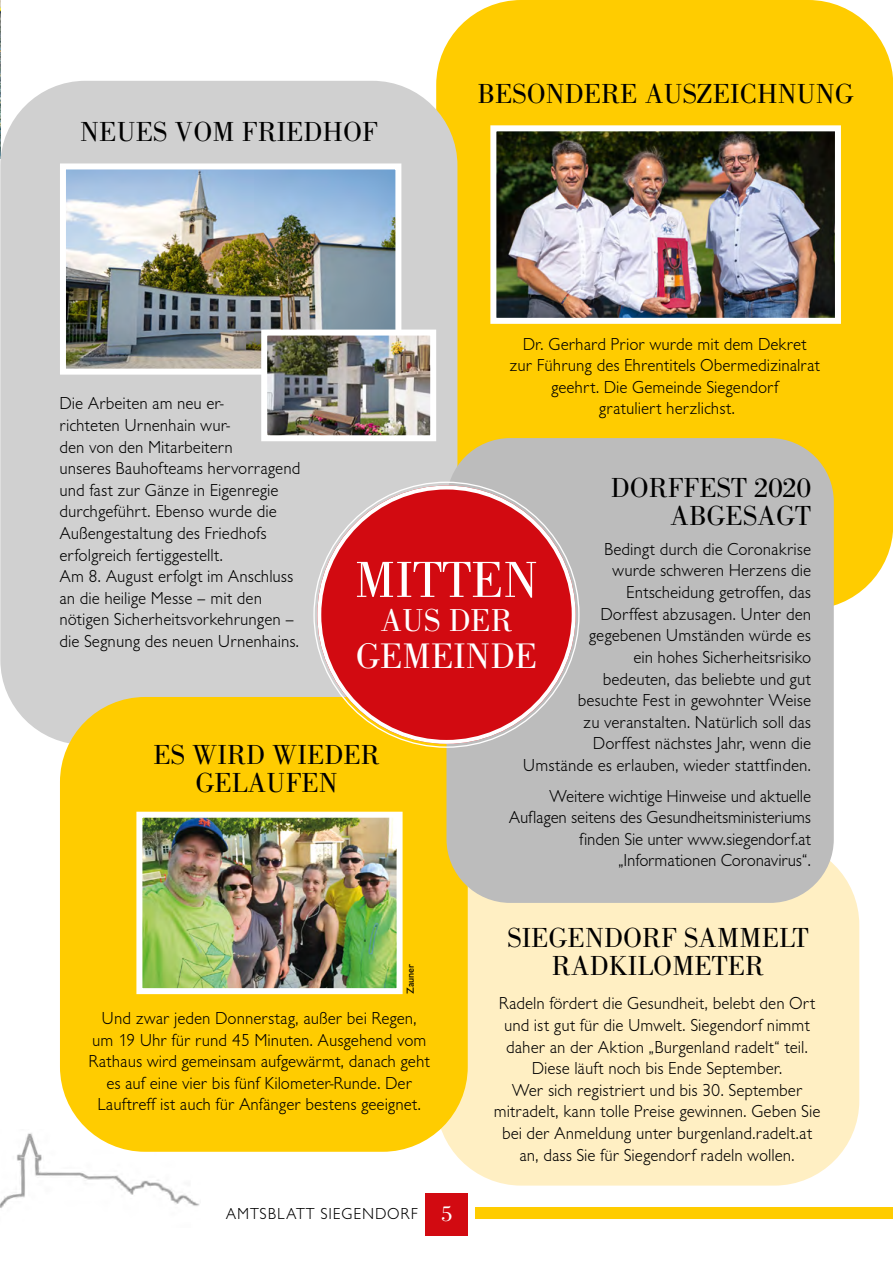
<style>
.page{position:relative;width:893px;height:1263px;background:#fff}
.page>*{position:absolute;margin:0;border:0;box-sizing:border-box;transform-origin:0 0}
.t1{font:52.5px "Bodoni";color:#fff}
.t2{font:36.75px "Bodoni";color:#fff}
.t3{font:32.85px "Bodoni";color:#fff}
.t4{font:28.5px/28.5px "Bodoni";color:#000;text-align:center}
.t5{font:300 18px/21.6px "Chantilly LH";color:#000;text-align:center}
.t6{font:300 16.5px "Chantilly LH";letter-spacing:.05em;color:#000}
.t7{font:10.5px "Chantilly";color:#000}
.s1{font-family:"Bodoni";font-weight:400;font-size:22.5px;color:#fff}
</style>
<div class="page">
<img style="left:0;top:1130px;width:200px;height:78px">
<div style="left:425px;top:1193px;width:43px;height:42px;background:#d20a11"></div>
<div style="left:475px;top:1208px;width:418px;height:11px;background:#fc0"></div>
<div style="left:436px;top:0;width:457px;height:609px;background:#fc0;border-radius:85px"></div>
<div style="left:436px;top:840px;width:423px;height:345px;background:#ffefc3;border-radius:85px"></div>
<img style="left:497px;top:132px;width:337px;height:185px">
<div style="left:490px;top:125px;width:351px;height:199px;border:6px solid #fff"></div>
<img style="left:0;top:0;width:1px;height:157px">
<div style="left:0;top:81px;width:457px;height:664px;background:#d0d0d0;border-radius:85px"></div>
<div style="left:60px;top:697px;width:408px;height:455px;background:#fc0;border-radius:85px"></div>
<img style="left:67px;top:170px;width:327px;height:198px">
<div style="left:60px;top:163px;width:341px;height:212px;border:6px solid #fff"></div>
<img style="left:268px;top:337px;width:161px;height:97px">
<div style="left:261px;top:330px;width:175px;height:111px;border:6px solid #fff"></div>
<img style="left:143px;top:819px;width:253px;height:168px">
<div style="left:136px;top:812px;width:267px;height:182px;border:6px solid #fff"></div>
<div style="left:446px;top:438px;width:388px;height:465px;background:#bcbcbc;border-radius:64px"></div>
<div style="left:317px;top:486px;width:259px;height:258px;background:#d20a11;border-radius:50%"></div>
<h3 class="t4" style="left:80px;top:117px;width:299px">NEUES VOM FRIEDHOF</h3>
<h3 class="t4" style="left:478px;top:79px;width:378px">BESONDERE AUSZEICHNUNG</h3>
<p class="t5" style="left:509px;top:333px;width:312px">Dr. Gerhard Prior wurde mit dem Dekret zur Führung des Ehrentitels Obermedizinalrat geehrt. Die Gemeinde Siegendorf<br>gratuliert herzlichst.</p>
<p class="t5" style="left:60px;top:393px;width:242px;text-align:left">Die Arbeiten am neu er-<br>richteten Urnenhain wur-<br>den von den Mitarbeitern<br>unseres Bauhofteams hervorragend und fast zur Gänze in Eigenregie durchgeführt. Ebenso wurde die<br>Außengestaltung des Friedhofs erfolgreich fertiggestellt.<br>Am 8. August erfolgt im Anschluss an die heilige Messe – mit den nötigen Sicherheitsvorkehrungen – die Segnung des neuen Urnenhains.</p>
<h3 class="t4" style="left:611px;top:473px;width:202px;text-align:right">DORFFEST 2020<br>ABGESAGT</h3>
<p class="t5" style="left:523px;top:539px;width:290px;text-align:right">Bedingt durch die Coronakrise<br>wurde schweren Herzens die<br>Entscheidung getroffen, das<br>Dorffest abzusagen. Unter den<br>gegebenen Umständen würde es<br>ein hohes Sicherheitsrisiko<br>bedeuten, das beliebte und gut<br>besuchte Fest in gewohnter Weise<br>zu veranstalten. Natürlich soll das<br>Dorffest nächstes Jahr, wenn die<br>Umstände es erlauben, wieder stattfinden.</p>
<p class="t5" style="left:509px;top:785px;width:304px;text-align:right">Weitere wichtige Hinweise und aktuelle Auflagen seitens des Gesundheitsministeriums finden Sie unter www.siegendorf.at „Informationen Coronavirus“.</p>
<h1 class="t1" style="left:355px;top:550px;width:185px">MITTEN</h1>
<h3 class="t3" style="left:380px;top:602px;width:134px">AUS DER</h3>
<h2 class="t2" style="left:356px;top:635px;width:183px">GEMEINDE</h2>
<h3 class="t4" style="left:153px;top:740px;width:228px">ES WIRD WIEDER<br>GELAUFEN</h3>
<p class="t7" style="left:405px;top:994px;width:32px;rotate:-90deg">Zauner</p>
<p class="t5" style="left:89px;top:1008px;width:343px">Und zwar jeden Donnerstag, außer bei Regen,<br>um 19 Uhr für rund 45 Minuten. Ausgehend vom Rathaus wird gemeinsam aufgewärmt, danach geht es auf eine vier bis fünf Kilometer-Runde. Der Lauftreff ist auch für Anfänger bestens geeignet.</p>
<p class="t6" style="left:226px;top:1204px;width:228px">AMTSBLATT SIEGENDORF <span class="s1">5</span></p>
<h3 class="t4" style="left:507px;top:923px;width:303px">SIEGENDORF SAMMELT<br>RADKILOMETER</h3>
<p class="t5" style="left:494px;top:993px;width:328px">Radeln fördert die Gesundheit, belebt den Ort und ist gut für die Umwelt. Siegendorf nimmt daher an der Aktion „Burgenland radelt“ teil.<br>Diese läuft noch bis Ende September.<br>Wer sich registriert und bis 30. September mitradelt, kann tolle Preise gewinnen. Geben Sie bei der Anmeldung unter burgenland.radelt.at an, dass Sie für Siegendorf radeln wollen.</p>
</div>
